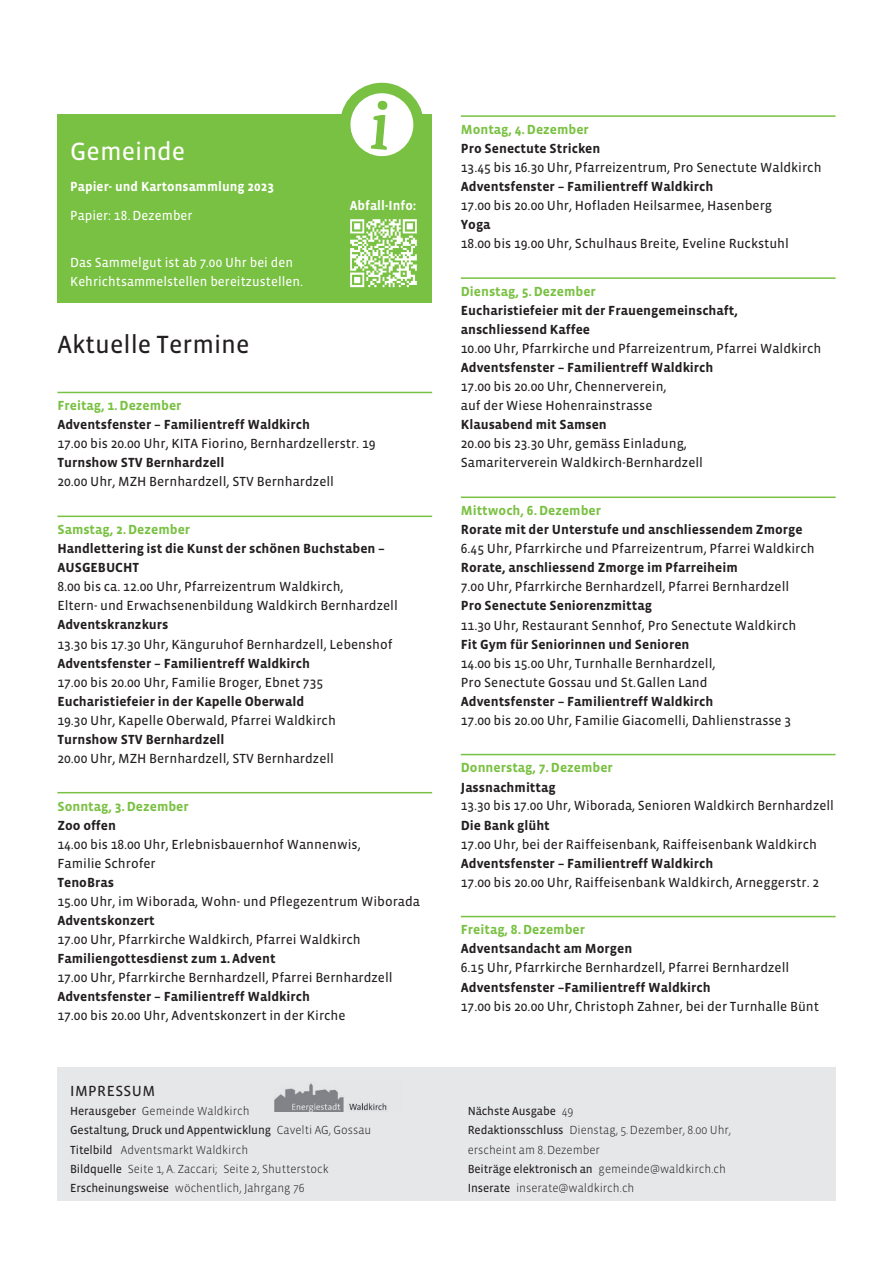
<style>
.page{position:relative;width:893px;height:1263px;background:#fff}
.page>*{position:absolute;margin:0;border:0;box-sizing:border-box;transform-origin:0 0}
.t1{font:25.5px "Vista Sans Reg";color:#231f20}
.t2{font:25.5px "Vista Sans Reg";color:#fff}
.t3{font:15px "Vista Sans Reg";letter-spacing:.03em;color:#231f20}
.t4{font:13.5px/19px "Vista Sans Reg";color:#231f20}
.t5{font:700 13.5px/19px "Vista Sans";color:#231f20}
.t6{font:700 13.5px "Vista Sans";color:#79c142}
.t7{font:13.5px/19px "Vista Sans Reg";letter-spacing:.005em;color:#fff}
.t8{font:700 13.5px "Vista Sans";letter-spacing:.005em;color:#fff}
.t9{font:300 12px/19px "Vista Sans";color:#231f20}
.t10{font:12px "Vista Sans Reg";letter-spacing:-.01em;color:#231f20}
.s1{font-family:"Vista Sans Reg";font-weight:400}
.s2{font-family:"Vista Sans";font-weight:300}
</style>
<div class="page">
<div style="left:57px;top:1068px;width:779px;height:133px;background:#e6e7e9"></div>
<img style="left:274px;top:1083px;width:113px;height:29px">
<div style="left:57px;top:114px;width:375px;height:189px;background:#79c142"></div>
<svg style="left:341px;top:82px;width:82px;height:75px"></svg>
<img style="left:350px;top:219px;width:68px;height:69px">
<hr style="left:57px;top:392px;width:375px;height:1px;background:#79c142">
<hr style="left:57px;top:516px;width:375px;height:1px;background:#79c142">
<hr style="left:57px;top:792px;width:375px;height:1px;background:#79c142">
<hr style="left:461px;top:115px;width:375px;height:2px;background:#79c142">
<hr style="left:461px;top:277px;width:375px;height:2px;background:#79c142">
<hr style="left:461px;top:496px;width:375px;height:2px;background:#79c142">
<hr style="left:461px;top:754px;width:375px;height:1px;background:#79c142">
<hr style="left:461px;top:916px;width:375px;height:1px;background:#79c142">
<h1 class="t2" style="left:70px;top:138px;width:117px">Gemeinde</h1>
<p class="t8" style="left:70px;top:180px;width:205px">Papier- und Kartonsammlung 2023</p>
<p class="t7" style="left:70px;top:206px;width:124px">Papier: 18.Dezember</p>
<p class="t7" style="left:70px;top:253px;width:235px">Das Sammelgut ist ab 7.00 Uhr bei den<br>Kehrichtsammelstellen bereitzustellen.</p>
<h1 class="t1" style="left:57px;top:331px;width:194px">Aktuelle Termine</h1>
<p class="t8" style="left:350px;top:199px;width:68px">Abfall-Info:</p>
<p class="t6" style="left:57px;top:399px;width:126px">Freitag, 1.Dezember</p>
<p class="t5" style="left:57px;top:415px;width:254px">Adventsfenster – Familientreff Waldkirch</p>
<p class="t4" style="left:57px;top:435px;width:320px">17.00 bis 20.00 Uhr, KITA Fiorino, Bernhardzellerstr. 19</p>
<p class="t5" style="left:57px;top:454px;width:169px">Turnshow STV Bernhardzell</p>
<p class="t4" style="left:57px;top:473px;width:278px">20.00 Uhr, MZH Bernhardzell, STV Bernhardzell</p>
<p class="t6" style="left:57px;top:523px;width:134px">Samstag, 2.Dezember</p>
<p class="t5" style="left:57px;top:539px;width:329px">Handlettering ist die Kunst der schönen Buchstaben –<br>AUSGEBUCHT</p>
<p class="t4" style="left:57px;top:577px;width:342px">8.00 bis ca. 12.00 Uhr, Pfarreizentrum Waldkirch,<br>Eltern- und Erwachsenenbildung Waldkirch Bernhardzell</p>
<p class="t5" style="left:57px;top:616px;width:113px">Adventskranzkurs</p>
<p class="t4" style="left:57px;top:635px;width:337px">13.30 bis 17.30 Uhr, Känguruhof Bernhardzell, Lebenshof</p>
<p class="t5" style="left:57px;top:654px;width:254px">Adventsfenster – Familientreff Waldkirch</p>
<p class="t4" style="left:57px;top:673px;width:267px">17.00 bis 20.00 Uhr, Familie Broger, Ebnet 735</p>
<p class="t5" style="left:57px;top:692px;width:248px">Eucharistiefeier in der Kapelle Oberwald</p>
<p class="t4" style="left:57px;top:711px;width:280px">19.30 Uhr, Kapelle Oberwald, Pfarrei Waldkirch</p>
<p class="t5" style="left:57px;top:730px;width:169px">Turnshow STV Bernhardzell</p>
<p class="t4" style="left:57px;top:749px;width:278px">20.00 Uhr, MZH Bernhardzell, STV Bernhardzell</p>
<p class="t6" style="left:57px;top:799px;width:133px">Sonntag, 3.Dezember</p>
<p class="t5" style="left:57px;top:816px;width:60px">Zoo offen</p>
<p class="t4" style="left:57px;top:835px;width:305px">14.00 bis 18.00 Uhr, Erlebnisbauernhof Wannenwis,<br>Familie Schrofer</p>
<p class="t5" style="left:57px;top:873px;width:58px">TenoBras</p>
<p class="t4" style="left:57px;top:892px;width:364px">15.00 Uhr, im Wiborada, Wohn- und Pflegezentrum Wiborada</p>
<p class="t5" style="left:57px;top:911px;width:99px">Adventskonzert</p>
<p class="t4" style="left:57px;top:930px;width:305px">17.00 Uhr, Pfarrkirche Waldkirch, Pfarrei Waldkirch</p>
<p class="t5" style="left:57px;top:949px;width:220px">Familiengottesdienst zum 1.Advent</p>
<p class="t4" style="left:57px;top:968px;width:337px">17.00 Uhr, Pfarrkirche Bernhardzell, Pfarrei Bernhardzell</p>
<p class="t5" style="left:57px;top:987px;width:254px">Adventsfenster – Familientreff Waldkirch</p>
<p class="t4" style="left:57px;top:1006px;width:290px">17.00 bis 20.00 Uhr, Adventskonzert in der Kirche</p>
<p class="t3" style="left:70px;top:1083px;width:87px">IMPRESSUM</p>
<p class="t9" style="left:70px;top:1102px;width:181px"><span class="s1">Herausgeber</span> Gemeinde Waldkirch</p>
<p class="t10" style="left:70px;top:1124px;width:303px">Gestaltung, Druck und Appentwicklung <span class="s2">Cavelti AG, Gossau</span></p>
<p class="t9" style="left:70px;top:1140px;width:260px"><span class="s1">Titelbild</span> Adventsmarkt Waldkirch<br><span class="s1">Bildquelle</span> Seite 1, A. Zaccari; Seite 2, Shutterstock<br><span class="s1">Erscheinungsweise</span> wöchentlich, Jahrgang 76</p>
<p class="t6" style="left:461px;top:122px;width:130px">Montag, 4.Dezember</p>
<p class="t5" style="left:461px;top:139px;width:141px">Pro Senectute Stricken</p>
<p class="t4" style="left:461px;top:158px;width:362px">13.45 bis 16.30 Uhr, Pfarreizentrum, Pro Senectute Waldkirch</p>
<p class="t5" style="left:461px;top:177px;width:254px">Adventsfenster – Familientreff Waldkirch</p>
<p class="t4" style="left:461px;top:196px;width:313px">17.00 bis 20.00 Uhr, Hofladen Heilsarmee, Hasenberg</p>
<p class="t5" style="left:461px;top:215px;width:31px">Yoga</p>
<p class="t4" style="left:461px;top:234px;width:330px">18.00 bis 19.00 Uhr, Schulhaus Breite, Eveline Ruckstuhl</p>
<p class="t6" style="left:461px;top:284px;width:137px">Dienstag, 5.Dezember</p>
<p class="t5" style="left:461px;top:301px;width:279px">Eucharistiefeier mit der Frauengemeinschaft, anschliessend Kaffee</p>
<p class="t4" style="left:461px;top:339px;width:362px">10.00 Uhr, Pfarrkirche und Pfarreizentrum, Pfarrei Waldkirch</p>
<p class="t5" style="left:461px;top:358px;width:254px">Adventsfenster – Familientreff Waldkirch</p>
<p class="t4" style="left:461px;top:377px;width:207px">17.00 bis 20.00 Uhr, Chennerverein, auf der Wiese Hohenrainstrasse</p>
<p class="t5" style="left:461px;top:416px;width:148px">Klausabend mit Samsen</p>
<p class="t4" style="left:461px;top:435px;width:244px">20.00 bis 23.30 Uhr, gemäss Einladung,<br>Samariterverein Waldkirch-Bernhardzell</p>
<p class="t6" style="left:461px;top:504px;width:142px">Mittwoch, 6.Dezember</p>
<p class="t5" style="left:461px;top:520px;width:343px">Rorate mit der Unterstufe und anschliessendem Zmorge</p>
<p class="t4" style="left:461px;top:539px;width:355px">6.45 Uhr, Pfarrkirche und Pfarreizentrum, Pfarrei Waldkirch</p>
<p class="t5" style="left:461px;top:558px;width:278px">Rorate, anschliessend Zmorge im Pfarreiheim</p>
<p class="t4" style="left:461px;top:578px;width:330px">7.00 Uhr, Pfarrkirche Bernhardzell, Pfarrei Bernhardzell</p>
<p class="t5" style="left:461px;top:597px;width:193px">Pro Senectute Seniorenzmittag</p>
<p class="t4" style="left:461px;top:616px;width:337px">11.30 Uhr, Restaurant Sennhof, Pro Senectute Waldkirch</p>
<p class="t5" style="left:461px;top:635px;width:230px">Fit Gym für Seniorinnen und Senioren</p>
<p class="t4" style="left:461px;top:654px;width:256px">14.00 bis 15.00 Uhr, Turnhalle Bernhardzell,<br>Pro Senectute Gossau und St.Gallen Land</p>
<p class="t5" style="left:461px;top:692px;width:254px">Adventsfenster – Familientreff Waldkirch</p>
<p class="t4" style="left:461px;top:711px;width:332px">17.00 bis 20.00 Uhr, Familie Giacomelli, Dahlienstrasse 3</p>
<p class="t6" style="left:461px;top:761px;width:154px">Donnerstag, 7.Dezember</p>
<p class="t5" style="left:461px;top:778px;width:96px">Jassnachmittag</p>
<p class="t4" style="left:461px;top:797px;width:375px">13.30 bis 17.00 Uhr, Wiborada, Senioren Waldkirch Bernhardzell</p>
<p class="t5" style="left:461px;top:816px;width:91px">Die Bank glüht</p>
<p class="t4" style="left:461px;top:835px;width:358px">17.00 Uhr, bei der Raiffeisenbank, Raiffeisenbank Waldkirch</p>
<p class="t5" style="left:461px;top:854px;width:254px">Adventsfenster – Familientreff Waldkirch</p>
<p class="t4" style="left:461px;top:873px;width:360px">17.00 bis 20.00 Uhr, Raiffeisenbank Waldkirch, Arneggerstr. 2</p>
<p class="t6" style="left:461px;top:923px;width:126px">Freitag, 8.Dezember</p>
<p class="t5" style="left:461px;top:940px;width:173px">Adventsandacht am Morgen</p>
<p class="t4" style="left:461px;top:959px;width:330px">6.15 Uhr, Pfarrkirche Bernhardzell, Pfarrei Bernhardzell</p>
<p class="t5" style="left:461px;top:978px;width:251px">Adventsfenster –Familientreff Waldkirch</p>
<p class="t4" style="left:461px;top:997px;width:360px">17.00 bis 20.00 Uhr, Christoph Zahner, bei der Turnhalle Bünt</p>
<p class="t10" style="left:468px;top:1105px;width:107px">Nächste Ausgabe <span class="s2">49</span></p>
<p class="t9" style="left:468px;top:1121px;width:265px"><span class="s1">Redaktionsschluss</span> Dienstag, 5.Dezember, 8.00 Uhr, erscheint am 8.Dezember</p>
<p class="t10" style="left:468px;top:1162px;width:260px">Beiträge elektronisch an <span class="s2">gemeinde@waldkirch.ch</span></p>
<p class="t9" style="left:468px;top:1178px;width:168px"><span class="s1">Inserate</span> inserate@waldkirch.ch</p>
</div>
